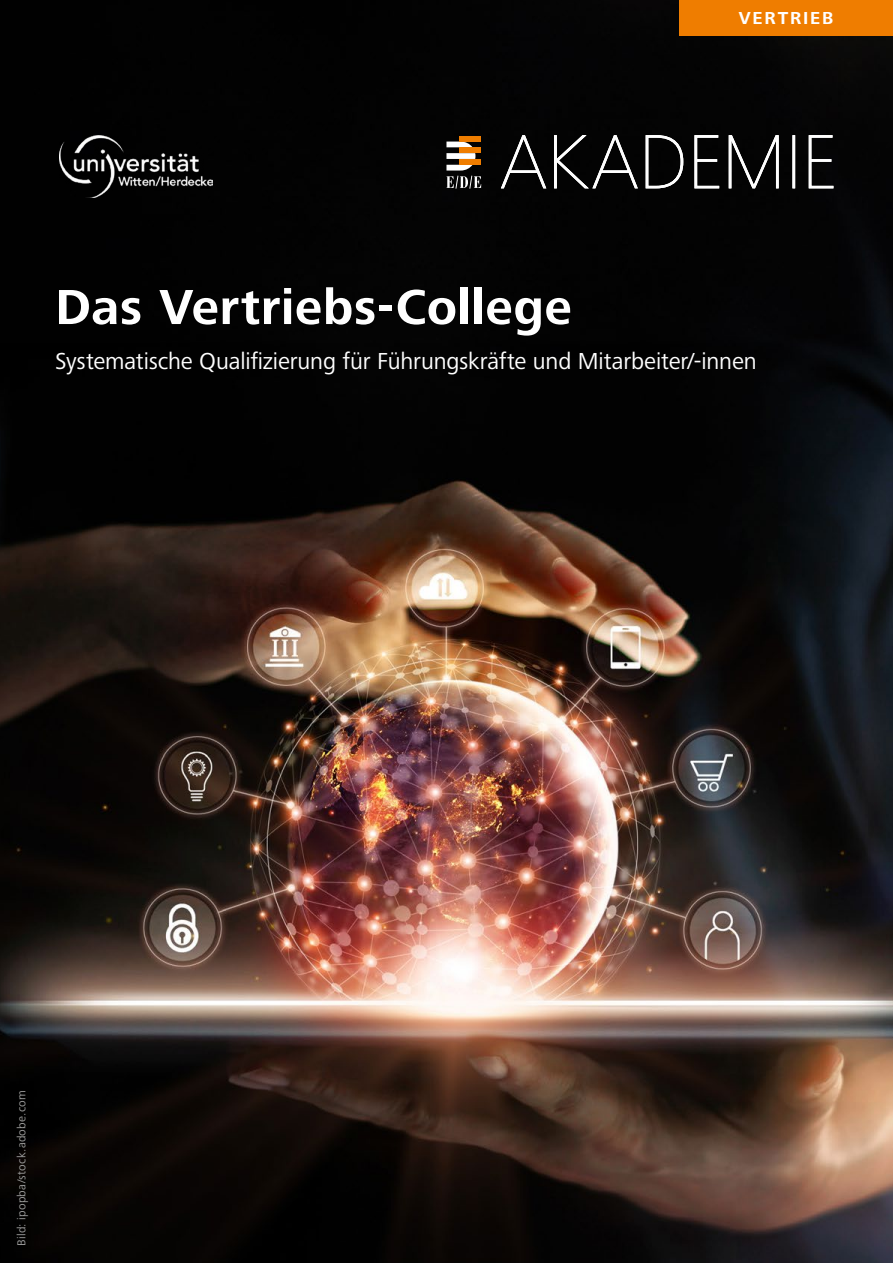
<style>
.page{position:relative;width:893px;height:1263px;background:#fff}
.page>*{position:absolute;margin:0;border:0;box-sizing:border-box;transform-origin:0 0}
.Head1{font:700 51px "Frutiger Next LTW1 G";letter-spacing:.01em;color:#fff}
.Sub_Intro{font:24px "Frutiger Next LTW1 G";letter-spacing:-.005em;color:#fff}
.Bereich_Funktion{font:700 18px "Frutiger Next LTW1 G";letter-spacing:.105em;color:#fff}
.Bildunterschrift{font:12px "Frutiger Next LTW1 G";letter-spacing:.025em;color:#9d9d9c}
</style>
<div class="page">
<img style="left:0;top:0;width:893px;height:1263px">
<div style="left:679px;top:0;width:214px;height:36px;background:#ef7d00"></div>
<img style="left:60px;top:136px;width:152px;height:61px">
<svg style="left:446px;top:165px;width:35px;height:24px"></svg>
<svg style="left:446px;top:153px;width:29px;height:6px"></svg>
<svg style="left:446px;top:142px;width:27px;height:5px"></svg>
<div style="left:459px;top:136px;width:22px;height:6px;background:#ef7d00"></div>
<div style="left:459px;top:147px;width:22px;height:6px;background:#ef7d00"></div>
<div style="left:459px;top:159px;width:22px;height:6px;background:#ef7d00"></div>
<svg style="left:501px;top:135px;width:332px;height:54px;background:#2e2e2e"></svg>
<p class="Bereich_Funktion" style="left:739px;top:8px;width:96px">VERTRIEB</p>
<p class="Head1" style="left:55px;top:278px;width:518px">Das Vertriebs-College</p>
<p class="Sub_Intro" style="left:55px;top:347px;width:703px">Systematische Qualifizierung für Führungskräfte und Mitarbeiter/-innen</p>
<p class="Bildunterschrift" style="left:15px;top:1246px;width:157px;rotate:-90deg">Bild: ipopba/stock.adobe.com</p>
</div>
